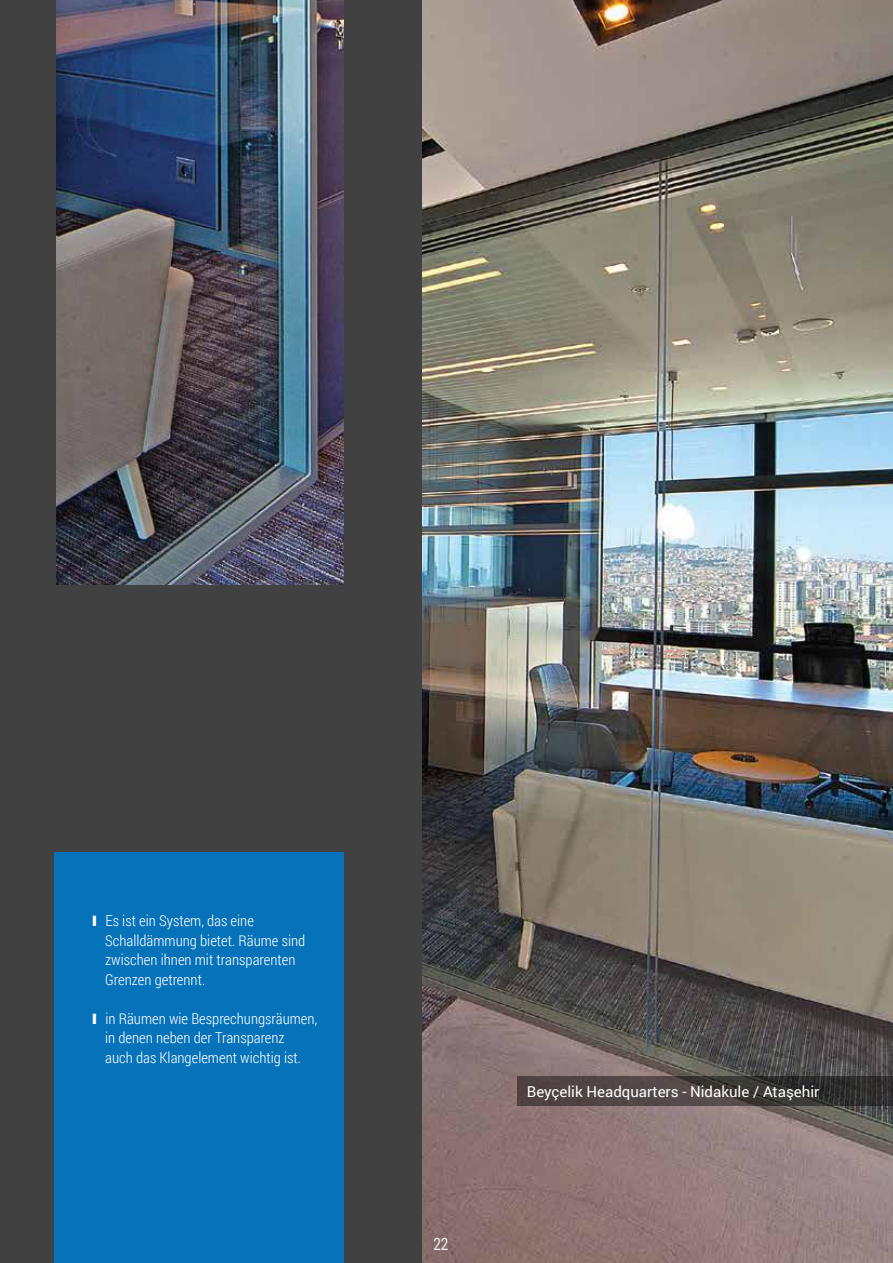
<style>
.page{position:relative;width:893px;height:1263px;background:#414142}
.page>*{position:absolute;margin:0;border:0;box-sizing:border-box;transform-origin:0 0}
.t1{font:17.1px "Roboto";color:#eeeded;scale:.79 1}
.t2{font:300 15px/19.5px "Roboto Condensed";color:#fff}
.t3{font:15px "Roboto";color:#fff}
</style>
<div class="page">
<div style="left:54px;top:853px;width:290px;height:410px;background:#0672ba"></div>
<img style="left:423px;top:0;width:470px;height:1263px">
<img style="left:57px;top:0;width:287px;height:585px">
<svg style="left:517px;top:1076px;width:376px;height:30px"></svg>
<p class="t2" style="left:105px;top:911px;width:202px;text-indent:-13px">❙ Es ist ein System, das eine<br>Schalldämmung bietet. Räume sind zwischen ihnen mit transparenten<br>Grenzen getrennt.</p>
<p class="t2" style="left:105px;top:1008px;width:213px;text-indent:-13px">❙ in Räumen wie Besprechungsräumen, in denen neben der Transparenz<br>auch das Klangelement wichtig ist.</p>
<p class="t1" style="left:433px;top:1232px;width:21px">22</p>
<p class="t3" style="left:527px;top:1081px;width:294px">Beyçelik Headquarters - Nidakule / Ataşehir</p>
</div>
